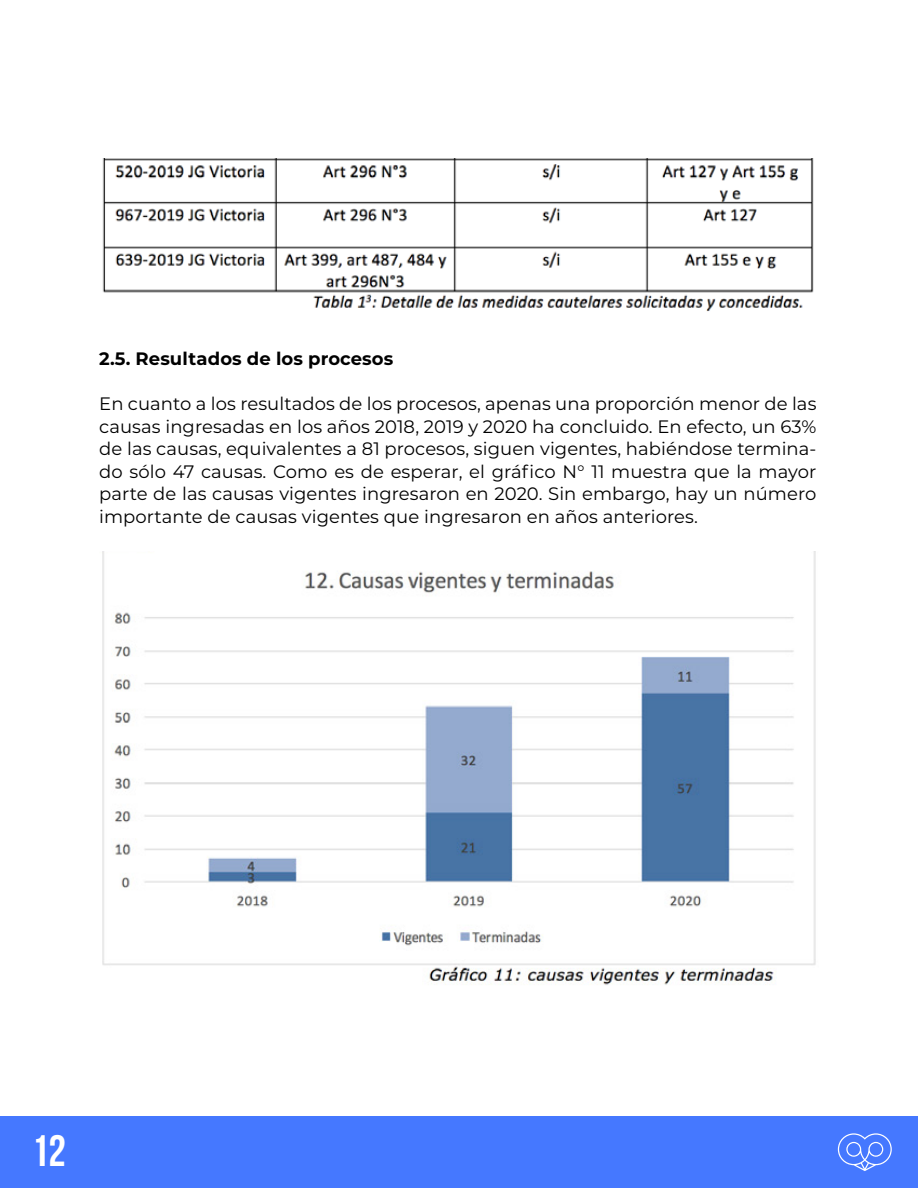
<style>
.page{position:relative;width:918px;height:1188px;background:#fff}
.page>*{position:absolute;margin:0;border:0;box-sizing:border-box;transform-origin:0 0}
.t1{font:700 43.95px "Bebas Neue";color:#fff}
.t2{font:18px/22.5px "Montserrat";letter-spacing:.005em;color:#000;text-align:justify}
.t3{font:700 18px "Montserrat";letter-spacing:.005em;color:#000}
</style>
<div class="page">
<div style="left:0;top:1117px;width:918px;height:71px;background:#4578ff"></div>
<svg style="left:838px;top:1133px;width:54px;height:38px"></svg>
<img style="left:102px;top:158px;width:712px;height:153px">
<img style="left:102px;top:552px;width:714px;height:433px">
<p class="t3" style="left:99px;top:346px;width:296px">2.5. Resultados de los procesos</p>
<p class="t2" style="left:99px;top:392px;width:719px">En cuanto a los resultados de los procesos, apenas una proporción menor de las causas ingresadas en los años 2018, 2019 y 2020 ha concluido. En efecto, un 63% de las causas, equivalentes a 81 procesos, siguen vigentes, habiéndose termina&shy;do sólo 47 causas. Como es de esperar, el gráfico N° 11 muestra que la mayor parte de las causas vigentes ingresaron en 2020. Sin embargo, hay un número importante de causas vigentes que ingresaron en años anteriores.</p>
<h1 class="t1" style="left:32px;top:1127px;width:36px">12</h1>
</div>
